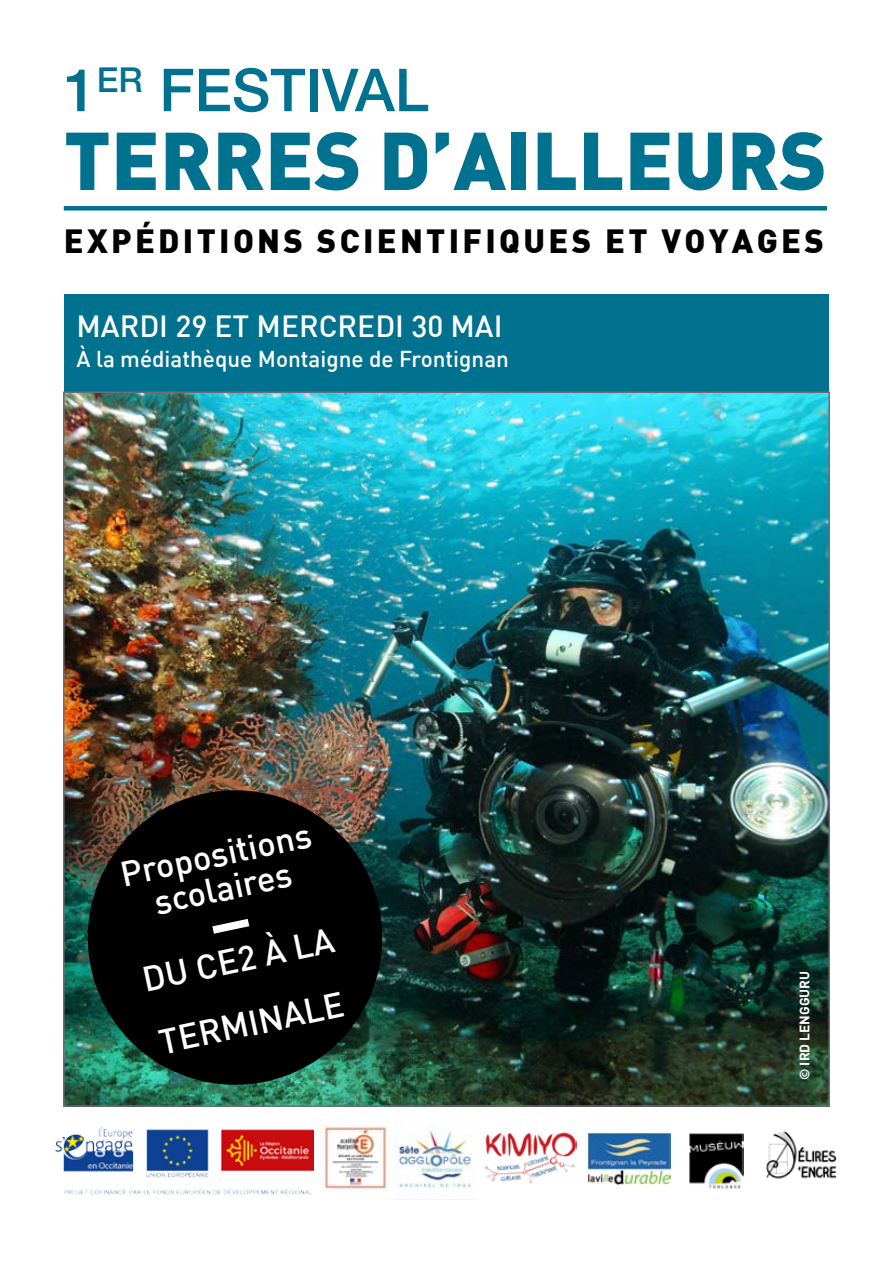
<style>
.page{position:relative;width:893px;height:1263px;background:#fff}
.page>*{position:absolute;margin:0;border:0;box-sizing:border-box;transform-origin:0 0}
.t1{font:900 80.55px "DI Nbek";color:#007290}
.t2{font:500 59.4px "Helvetica Neue LT Std";color:#007290}
.t3{font:500 34.5px/34.5px "DIN";color:#fff;text-align:center}
.t4{font:900 32.85px "DI Nbek";letter-spacing:.1em;color:#000}
.t5{font:500 30px "DIN";color:#fff}
.t6{font:500 22.5px "DIN";color:#fff}
.t7{font:700 13.5px "DIN Pro";color:#fff}
</style>
<div class="page">
<div style="left:65px;top:294px;width:764px;height:98px;background:#007290"></div>
<div style="left:64px;top:206px;width:763px;height:5px;background:#007290"></div>
<img style="left:66px;top:394px;width:761px;height:710px">
<img style="left:74px;top:776px;width:322px;height:322px">
<svg style="left:204px;top:914px;width:53px;height:25px"></svg>
<img style="left:689px;top:1133px;width:55px;height:56px">
<img style="left:766px;top:1131px;width:71px;height:48px">
<img style="left:484px;top:1132px;width:92px;height:52px">
<img style="left:56px;top:1128px;width:257px;height:67px">
<img style="left:395px;top:1130px;width:81px;height:58px">
<img style="left:320px;top:1123px;width:69px;height:69px">
<img style="left:587px;top:1132px;width:83px;height:53px">
<h2 class="t2" style="left:64px;top:55px;width:366px">1<sup>ER</sup> FESTIVAL</h2>
<h1 class="t1" style="left:64px;top:107px;width:710px">TERRES D’AILLEURS</h1>
<p class="t4" style="left:64px;top:219px;width:738px">EXPÉDITIONS SCIENTIFIQUES ET VOYAGES</p>
<p class="t5" style="left:77px;top:307px;width:427px">Mardi 29 et m ercredi 30 mai</p>
<p class="t6" style="left:77px;top:344px;width:434px">À la médiathèque Montaigne de Frontignan</p>
<p class="t3" style="left:117px;top:857px;width:199px;rotate:-12deg">Propositions scolaires</p>
<p class="t3" style="left:136px;top:947px;width:209px;line-height:64.5px;text-align:left;rotate:-12deg">Du CE 2 à lA terminale</p>
<p class="t7" style="left:795px;top:1080px;width:111px;rotate:-90deg">© IRD LENGGURU</p>
</div>
